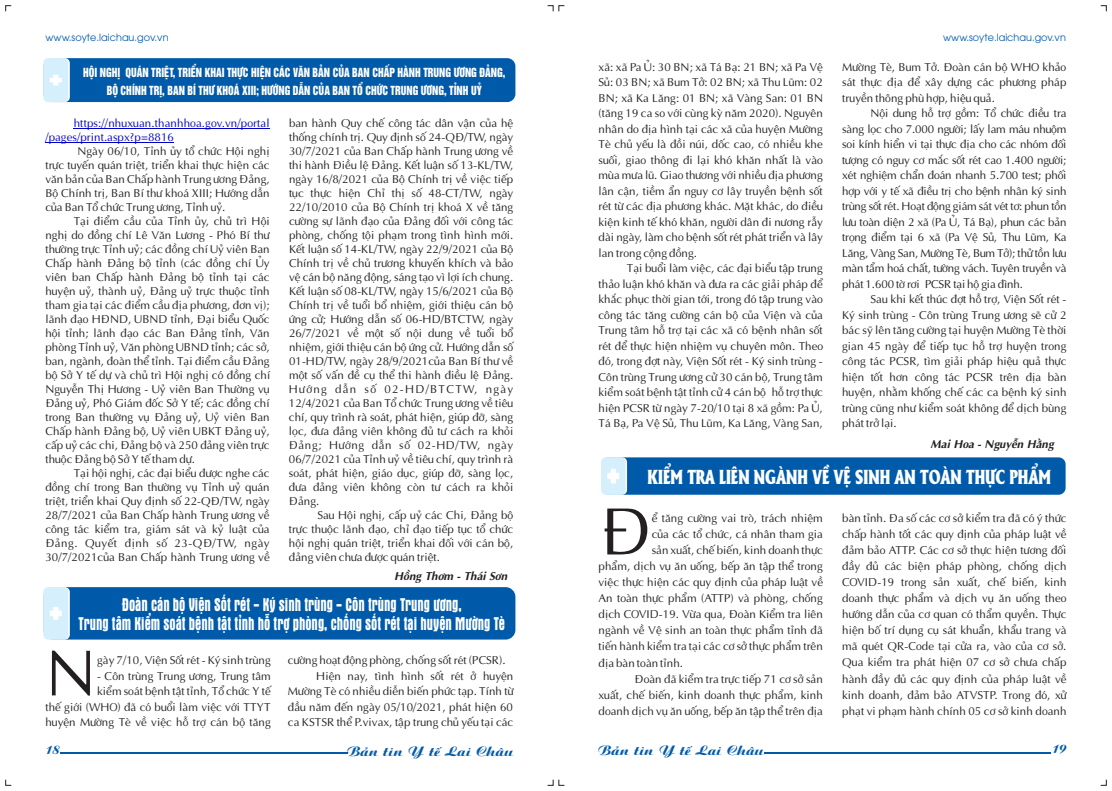
<style>
.page{position:relative;width:1112px;height:791px;background:#fff}
.page>*{position:absolute;margin:0;border:0;box-sizing:border-box;transform-origin:0 0}
.t1{font:67.3px "UTM Aptima";color:#231f20}
.t2{font:65.5px "UTM Aptima";color:#231f20}
.t3{font:800 19.6px "UTM Alberta";color:#fff;scale:.76 1}
.t4{font:18.7px/19px "UTM Aurora";color:#fff;text-align:center;scale:.79 1}
.t5{font:12px "UTM Aristote";color:#005aaa;scale:1.09 1}
.t6{font:12px "UTM Aristote";color:#005aaa;scale:1.08 1}
.t7{font:12px "UTM Aristote";color:#005aaa}
.t8{font:11.5px/14px "UTM Aptima";color:#231f20;text-align:justify}
.t9{font:11.5px/17.5px "UTM Helvet Ins";color:#fff;text-align:center;scale:.89 1}
.t10{font:11.5px/14px "UTM Aptima";letter-spacing:.005em;color:#0000c4}
.t11{font:italic 700 11.5px "UTM Aptima";color:#231f20}
.t12{font:10px "UTM Avo";color:#005aaa}
</style>
<div class="page">
<hr style="left:60px;top:752px;width:287px;height:1px;background:#005aaa">
<div style="left:43px;top:58px;width:472px;height:44px;background:#005aaa;border-radius:8px"></div>
<svg style="left:43px;top:58px;width:27px;height:44px"></svg>
<div style="left:43px;top:58px;width:25px;height:44px;background:#d5effc;border-radius:5px"></div>
<svg style="left:50px;top:75px;width:12px;height:10px"></svg>
<div style="left:43px;top:587px;width:472px;height:52px;background:#005aaa;border-radius:10px"></div>
<svg style="left:43px;top:587px;width:27px;height:52px"></svg>
<div style="left:43px;top:587px;width:25px;height:52px;background:#d5effc;border-radius:5px"></div>
<svg style="left:50px;top:607px;width:12px;height:13px"></svg>
<hr style="left:74px;top:128px;width:196px;height:1px;background:#0000c4">
<hr style="left:45px;top:142px;width:129px;height:1px;background:#0000c4">
<hr style="left:764px;top:752px;width:286px;height:1px;background:#005aaa">
<div style="left:601px;top:457px;width:464px;height:38px;background:#005aaa;border-radius:7px"></div>
<svg style="left:601px;top:457px;width:26px;height:38px"></svg>
<div style="left:601px;top:457px;width:24px;height:38px;background:#d5effc;border-radius:5px"></div>
<svg style="left:607px;top:469px;width:12px;height:14px"></svg>
<p class="t12" style="left:46px;top:34px;width:124px">www.soyte.laichau.gov.vn</p>
<p class="t9" style="left:83px;top:65px;width:475px">HỘI NGHỊ QUÁN TRIỆT, TRIỂN KHAI THỰC HIỆN CÁC VĂN BẢN CỦA BAN CHẤP HÀNH TRUNG ƯƠNG ĐẢNG,<br>BỘ CHÍNH TRỊ, BAN BÍ THƯ KHOÁ XIII; HƯỚNG DẪN CỦA BAN TỔ CHỨC TRUNG ƯƠNG, TỈNH UỶ</p>
<p class="t10" style="left:45px;top:116px;width:226px;text-indent:28px">https://nhuxuan.thanhhoa.gov.vn/portal /pages/print.aspx?p=8816</p>
<p class="t8" style="left:45px;top:144px;width:226px;text-indent:32px">Ngày 06/10, Tỉnh ủy tổ chức Hội nghị trực tuyến quán triệt, triển khai thực hiện các văn bản của Ban Chấp hành Trung ương Đảng, Bộ Chính trị, Ban Bí thư khoá XIII; Hướng dẫn của Ban Tổ chức Trung ương, Tỉnh uỷ.</p>
<p class="t8" style="left:45px;top:214px;width:226px;text-indent:28px">Tại điểm cầu của Tỉnh ủy, chủ trì Hội nghị do đồng chí Lê Văn Lương - Phó Bí thư thường trực Tỉnh uỷ; các đồng chí Uỷ viên Ban Chấp hành Đảng bộ tỉnh (các đồng chí Ủy viên ban Chấp hành Đảng bộ tỉnh tại các huyện uỷ, thành uỷ, Đảng uỷ trực thuộc tỉnh tham gia tại các điểm cầu địa phương, đơn vị); lãnh đạo HĐND, UBND tỉnh, Đại biểu Quốc hội tỉnh; lãnh đạo các Ban Đảng tỉnh, Văn phòng Tỉnh uỷ, Văn phòng UBND tỉnh; các sở, ban, ngành, đoàn thể tỉnh. Tại điểm cầu Đảng bộ Sở Y tế dự và chủ trì Hội nghị có đồng chí Nguyễn Thị Hương - Uỷ viên Ban Thường vụ Đảng uỷ, Phó Giám đốc Sở Y tế; các đồng chí trong Ban thường vụ Đảng uỷ, Uỷ viên Ban Chấp hành Đảng bộ, Uỷ viên UBKT Đảng uỷ, cấp uỷ các chi, Đảng bộ và 250 đảng viên trực thuộc Đảng bộ Sở Y tế tham dự.</p>
<p class="t8" style="left:45px;top:466px;width:226px;text-indent:28px">Tại hội nghị, các đại biểu được nghe các đồng chí trong Ban thường vụ Tỉnh uỷ quán triệt, triển khai Quy định số 22-QĐ/TW, ngày 28/7/2021 của Ban Chấp hành Trung ương về công tác kiểm tra, giám sát và kỷ luật của Đảng. Quyết định số 23-QĐ/TW, ngày 30/7/2021của Ban Chấp hành Trung ương về</p>
<p class="t8" style="left:289px;top:116px;width:226px">ban hành Quy chế công tác dân vận của hệ thống chính trị. Quy định số 24-QĐ/TW, ngày 30/7/2021 của Ban Chấp hành Trung ương về thi hành Điều lệ Đảng. Kết luận số 13-KL/TW, ngày 16/8/2021 của Bộ Chính trị về việc tiếp tục thực hiện Chỉ thị số 48-CT/TW, ngày 22/10/2010 của Bộ Chính trị khoá X về tăng cường sự lãnh đạo của Đảng đối với công tác phòng, chống tội phạm trong tình hình mới.<br>Kết luận số 14-KL/TW, ngày 22/9/2021 của Bộ Chính trị về chủ trương khuyến khích và bảo vệ cán bộ năng động, sáng tạo vì lợi ích chung.<br>Kết luận số 08-KL/TW, ngày 15/6/2021 của Bộ Chính trị về tuổi bổ nhiệm, giới thiệu cán bộ ứng cử; Hướng dẫn số 06-HD/BTCTW, ngày 26/7/2021 về một số nội dung về tuổi bổ nhiệm, giới thiệu cán bộ ứng cử. Hướng dẫn số 01-HD/TW, ngày 28/9/2021của Ban Bí thư về một số vấn đề cụ thể thi hành điều lệ Đảng.<br>Hướng dẫn số 02-HD/BTCTW, ngày 12/4/2021 của Ban Tổ chức Trung ương về tiêu chí, quy trình rà soát, phát hiện, giúp đỡ, sàng lọc, đưa đảng viên không đủ tư cách ra khỏi Đảng; Hướng dẫn số 02-HD/TW, ngày 06/7/2021 của Tỉnh uỷ về tiêu chí, quy trình rà soát, phát hiện, giáo dục, giúp đỡ, sàng lọc, đưa đảng viên không còn tư cách ra khỏi Đảng.</p>
<p class="t8" style="left:289px;top:508px;width:226px;text-indent:28px">Sau Hội nghị, cấp uỷ các Chi, Đảng bộ trực thuộc lãnh đạo, chỉ đạo tiếp tục tổ chức hội nghị quán triệt, triển khai đối với cán bộ, đảng viên chưa được quán triệt.</p>
<p class="t11" style="left:394px;top:571px;width:114px">Hồng Thơm - Thái Sơn</p>
<h3 class="t4" style="left:78px;top:595px;width:541px">Đoàn cán bộ Viện Sốt rét - Ký sinh trùng - Côn trùng Trung ương,<br>Trung tâm Kiểm soát bệnh tật tỉnh hỗ trợ phòng, chống sốt rét tại huyện Mường Tè</h3>
<h2 class="t2" style="left:45px;top:643px;width:53px">N</h2>
<p class="t8" style="left:97px;top:653px;width:175px">gày 7/10, Viện Sốt rét - Ký sinh trùng</p>
<p class="t8" style="left:45px;top:668px;width:227px;line-height:15.5px;text-align:right">- Côn trùng Trung ương, Trung tâm<br>kiểm soát bệnh tật tỉnh, Tổ chức Y tế<br>thế giới (WHO) đã có buổi làm việc với TTYT huyện Mường Tè về việc hỗ trợ cán bộ tăng</p>
<p class="t8" style="left:288px;top:653px;width:219px">cường hoạt động phòng, chống sốt rét (PCSR).</p>
<p class="t8" style="left:316px;top:669px;width:199px">Hiện nay, tình hình sốt rét ở huyện</p>
<p class="t8" style="left:288px;top:684px;width:227px">Mường Tè có nhiều diễn biến phức tạp. Tính từ</p>
<p class="t8" style="left:288px;top:700px;width:227px">đầu năm đến ngày 05/10/2021, phát hiện 60</p>
<p class="t8" style="left:288px;top:715px;width:227px">ca KSTSR thể P.vivax, tập trung chủ yếu tại các</p>
<p class="t7" style="left:46px;top:744px;width:16px">18</p>
<p class="t5" style="left:347px;top:746px;width:154px">Bản tin Y tế Lai Châu</p>
<p class="t8" style="left:598px;top:59px;width:226px;line-height:15.5px">xã: xã Pa Ủ: 30 BN; xã Tá Bạ: 21 BN; xã Pa Vệ Sủ: 03 BN; xã Bum Tở: 02 BN; xã Thu Lũm: 02<br>BN; xã Ka Lăng: 01 BN; xã Vàng San: 01 BN (tăng 19 ca so với cùng kỳ năm 2020). Nguyên nhân do địa hình tại các xã của huyện Mường Tè chủ yếu là đồi núi, dốc cao, có nhiều khe suối, giao thông đi lại khó khăn nhất là vào mùa mưa lũ. Giao thương với nhiều địa phương lân cận, tiềm ẩn nguy cơ lây truyền bệnh sốt rét từ các địa phương khác. Mặt khác, do điều kiện kinh tế khó khăn, người dân đi nương rẫy dài ngày, làm cho bệnh sốt rét phát triển và lây lan trong cộng đồng.</p>
<p class="t8" style="left:598px;top:261px;width:226px;line-height:15.5px;text-indent:28px">Tại buổi làm việc, các đại biểu tập trung thảo luận khó khăn và đưa ra các giải pháp để khắc phục thời gian tới, trong đó tập trung vào công tác tăng cường cán bộ của Viện và của Trung tâm hỗ trợ tại các xã có bệnh nhân sốt rét để thực hiện nhiệm vụ chuyên môn. Theo đó, trong đợt này, Viện Sốt rét - Ký sinh trùng - Côn trùng Trung ương cử 30 cán bộ, Trung tâm kiểm soát bệnh tật tỉnh cử 4 cán bộ hỗ trợ thực hiện PCSR từ ngày 7-20/10 tại 8 xã gồm: Pa Ủ, Tá Bạ, Pa Vệ Sủ, Thu Lũm, Ka Lăng, Vàng San,</p>
<p class="t12" style="left:943px;top:33px;width:124px">www.soyte.laichau.gov.vn</p>
<p class="t8" style="left:842px;top:59px;width:226px;line-height:15.5px">Mường Tè, Bum Tở. Đoàn cán bộ WHO khảo sát thực địa để xây dựng các phương pháp truyền thông phù hợp, hiệu quả.</p>
<p class="t8" style="left:842px;top:106px;width:226px;line-height:15.5px;text-indent:28px">Nội dung hỗ trợ gồm: Tổ chức điều tra sàng lọc cho 7.000 người; lấy lam máu nhuộm soi kính hiển vi tại thực địa cho các nhóm đối tượng có nguy cơ mắc sốt rét cao 1.400 người; xét nghiệm chẩn đoán nhanh 5.700 test; phối hợp với y tế xã điều trị cho bệnh nhân ký sinh trùng sốt rét. Hoạt động giám sát vét tơ: phun tồn lưu toàn diện 2 xã (Pa Ủ, Tá Bạ), phun các bản trọng điểm tại 6 xã (Pa Vệ Sủ, Thu Lũm, Ka Lăng, Vàng San, Mường Tè, Bum Tở); thử tồn lưu màn tẩm hoá chất, tường vách. Tuyên truyền và phát 1.600 tờ rơi PCSR tại hộ gia đình.</p>
<p class="t8" style="left:842px;top:292px;width:226px;line-height:15.5px;text-indent:28px">Sau khi kết thúc đợt hỗ trợ, Viện Sốt rét - Ký sinh trùng - Côn trùng Trung ương sẽ cử 2 bác sỹ lên tăng cường tại huyện Mường Tè thời gian 45 ngày để tiếp tục hỗ trợ huyện trong công tác PCSR, tìm giải pháp hiệu quả thực hiện tốt hơn công tác PCSR trên địa bàn huyện, nhằm khống chế các ca bệnh ký sinh trùng cũng như kiểm soát không để dịch bùng phát trở lại.</p>
<p class="t11" style="left:930px;top:438px;width:125px">Mai Hoa - Nguyễn Hằng</p>
<h3 class="t3" style="left:647px;top:470px;width:532px">KIỂM TRA LIÊN NGÀNH VỀ VỆ SINH AN TOÀN THỰC PHẨM</h3>
<p class="t8" style="left:651px;top:511px;width:173px">ể tăng cường vai trò, trách nhiệm</p>
<h1 class="t1" style="left:598px;top:501px;width:55px">Đ</h1>
<p class="t8" style="left:842px;top:510px;width:226px;line-height:16px">bàn tỉnh. Đa số các cơ sở kiểm tra đã có ý thức chấp hành tốt các quy định của pháp luật về đảm bảo ATTP. Các cơ sở thực hiện tương đối đầy đủ các biện pháp phòng, chống dịch COVID-19 trong sản xuất, chế biến, kinh doanh thực phẩm và dịch vụ ăn uống theo hướng dẫn của cơ quan có thẩm quyền. Thực hiện bố trí dụng cụ sát khuẩn, khẩu trang và mã quét QR-Code tại cửa ra, vào của cơ sở.<br>Qua kiểm tra phát hiện 07 cơ sở chưa chấp hành đầy đủ các quy định của pháp luật về kinh doanh, đảm bảo ATVSTP. Trong đó, xử phạt vi phạm hành chính 05 cơ sở kinh doanh</p>
<p class="t8" style="left:651px;top:527px;width:173px">của các tổ chức, cá nhân tham gia</p>
<p class="t8" style="left:651px;top:543px;width:173px">sản xuất, chế biến, kinh doanh thực</p>
<p class="t8" style="left:598px;top:559px;width:226px">phẩm, dịch vụ ăn uống, bếp ăn tập thể trong</p>
<p class="t8" style="left:598px;top:575px;width:226px">việc thực hiện các quy định của pháp luật về</p>
<p class="t8" style="left:598px;top:591px;width:226px">An toàn thực phẩm (ATTP) và phòng, chống</p>
<p class="t8" style="left:598px;top:607px;width:226px">dịch COVID-19. Vừa qua, Đoàn Kiểm tra liên</p>
<p class="t8" style="left:598px;top:623px;width:226px">ngành về Vệ sinh an toàn thực phẩm tỉnh đã</p>
<p class="t8" style="left:598px;top:639px;width:226px">tiến hành kiểm tra tại các cơ sở thực phẩm trên</p>
<p class="t8" style="left:598px;top:655px;width:86px">địa bàn toàn tỉnh.</p>
<p class="t8" style="left:634px;top:671px;width:190px">Đoàn đã kiểm tra trực tiếp 71 cơ sở sản</p>
<p class="t8" style="left:598px;top:687px;width:226px">xuất, chế biến, kinh doanh thực phẩm, kinh</p>
<p class="t8" style="left:598px;top:703px;width:226px">doanh dịch vụ ăn uống, bếp ăn tập thể trên địa</p>
<p class="t6" style="left:598px;top:745px;width:155px">Bản tin Y tế Lai Châu</p>
<p class="t7" style="left:1051px;top:744px;width:16px">19</p>
</div>
